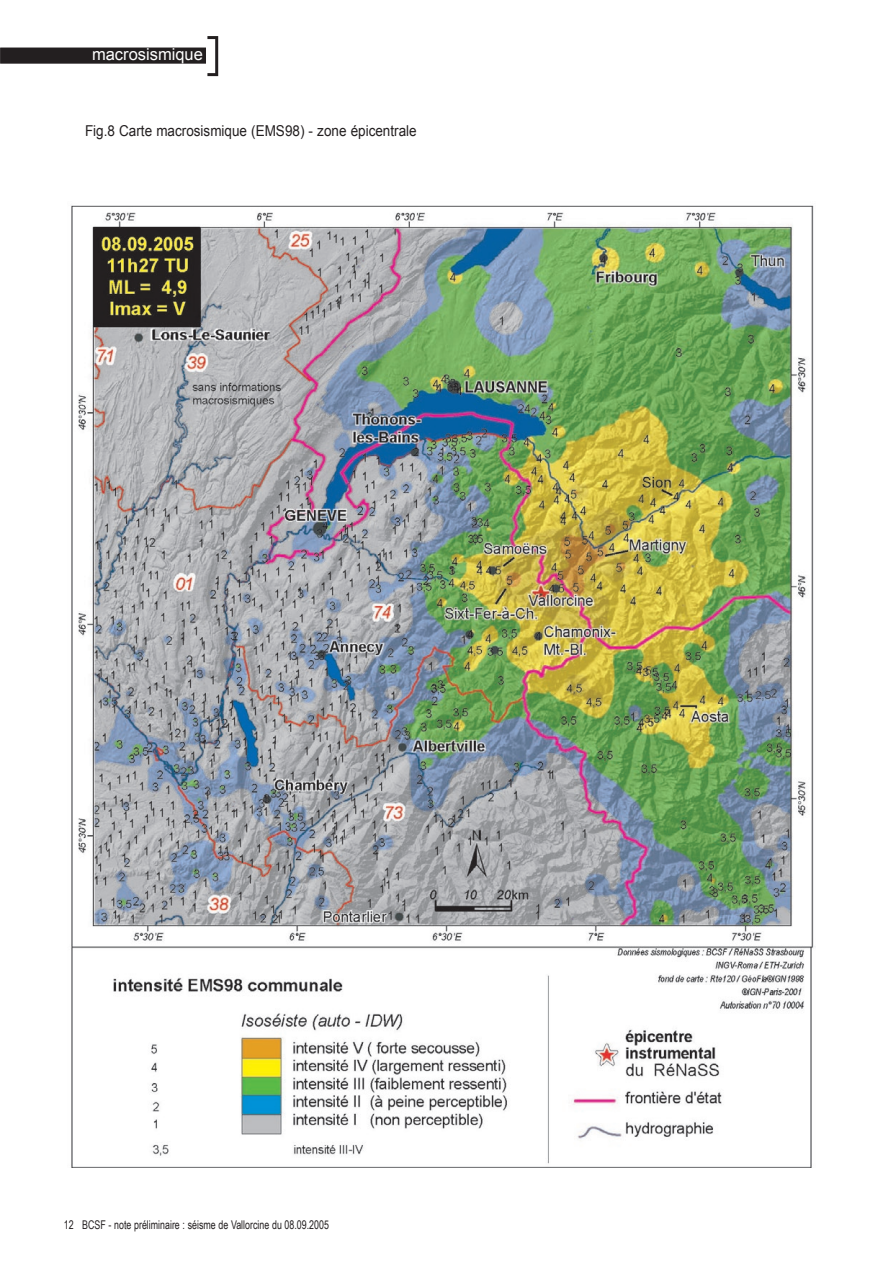
<style>
.page{position:relative;width:893px;height:1263px;background:#fff}
.page>*{position:absolute;margin:0;border:0;box-sizing:border-box;transform-origin:0 0}
.t1{font:16.5px "Arial";color:#fff}
.t2{font:15px "Arial";color:#231f20;scale:.9 1}
.t3{font:12px "Arial Narrow";color:#231f20;scale:.9 1}
</style>
<div class="page">
<div style="left:0;top:47px;width:207px;height:17px;background:#231f20"></div>
<hr style="left:0;top:46px;width:207px;height:2px;background:#fff">
<svg style="left:0;top:47px;width:1px;height:17px"></svg>
<svg style="left:206px;top:36px;width:12px;height:40px"></svg>
<img style="left:71px;top:205px;width:744px;height:962px">
<h1 class="t1" style="left:92px;top:43px;width:112px">macrosismique</h1>
<p class="t2" style="left:85px;top:121px;width:370px">Fig.8 Carte macrosismique (EMS98) - zone épicentrale</p>
<p class="t3" style="left:64px;top:1216px;width:296px">12 BCSF - note préliminaire : séisme de Vallorcine du 08.09.2005</p>
</div>
